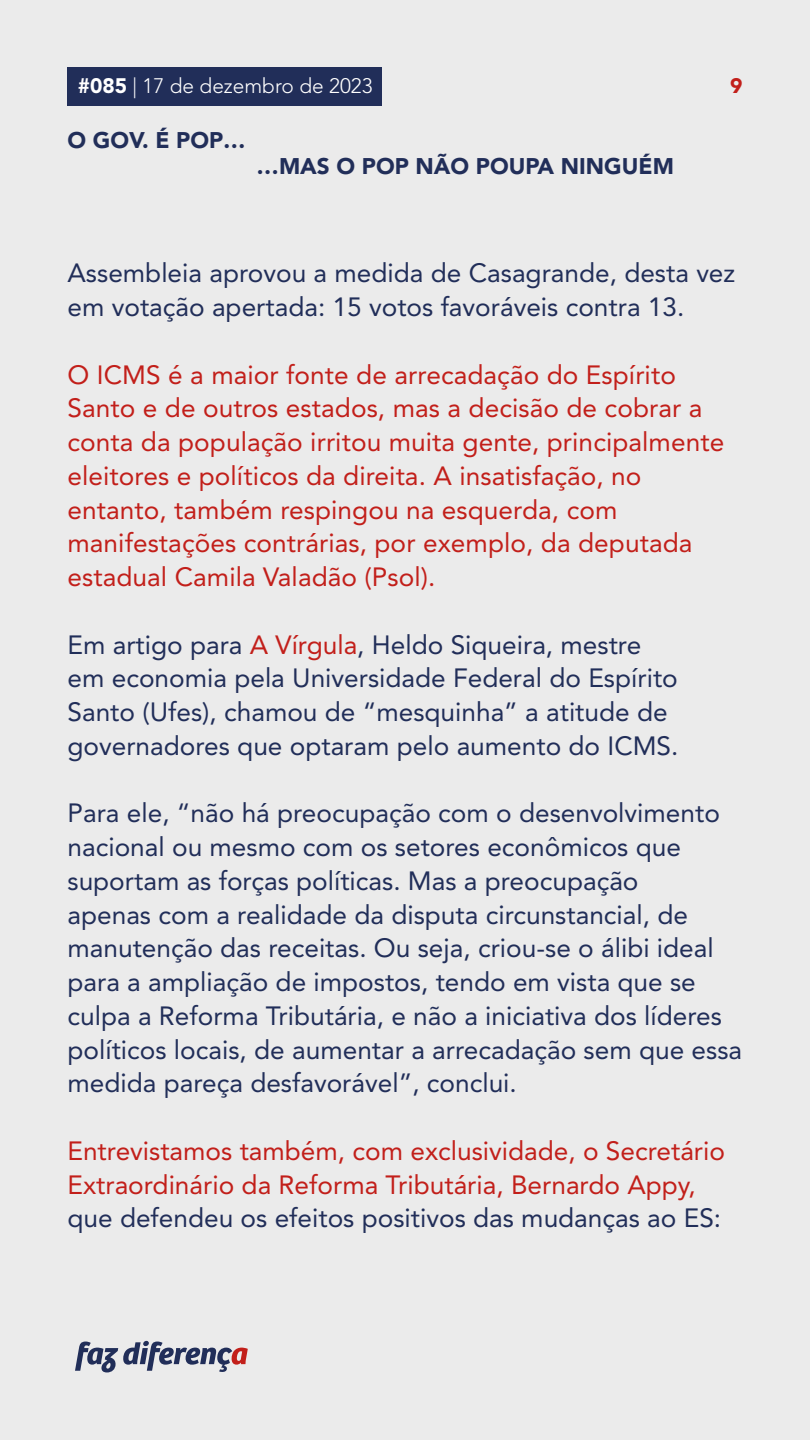
<style>
.page{position:relative;width:810px;height:1440px;background:#ebebeb}
.page>*{position:absolute;margin:0;border:0;box-sizing:border-box;transform-origin:0 0}
.TEXTO{font:26.25px/33.8px "Avenir LT Std";color:#212e59}
.TEXTO-2{font:26.25px/33.8px "Avenir LT Std";letter-spacing:.005em;color:#c21f1a}
.TITULO-TOPO{font:900 22.5px "Avenir LT Std";color:#212e59}
.t1{font:300 20.92px "Avenir LT Std";color:#fff}
.t2{font:900 20.92px "Avenir LT Std";color:#c21f1a}
.s1{font-weight:900}
.s2{color:#c21f1a}
.s3{color:#212e59}
</style>
<div class="page">
<div style="left:68px;top:68px;width:314px;height:38px;background:#212e59"></div>
<svg style="left:75px;top:1341px;width:173px;height:31px"></svg>
<p class="t1" style="left:78px;top:74px;width:297px"><span class="s1">#085</span> | 17 de dezembro de 2023</p>
<p class="t2" style="left:730px;top:74px;width:14px">9</p>
<p class="TITULO-TOPO" style="left:68px;top:126px;width:180px">O GOV. É POP…</p>
<p class="TITULO-TOPO" style="left:256px;top:152px;width:419px">…MAS O POP NÃO POUPA NINGUÉM</p>
<p class="TEXTO" style="left:68px;top:257px;width:669px">Assembleia aprovou a medida de Casagrande, desta vez em votação apertada: 15 votos favoráveis contra 13.</p>
<p class="TEXTO-2" style="left:68px;top:358px;width:658px">O ICMS é a maior fonte de arrecadação do Espírito Santo e de outros estados, mas a decisão de cobrar a conta da população irritou muita gente, principalmente eleitores e políticos da direita. A insatisfação, no entanto, também respingou na esquerda, com manifestações contrárias, por exemplo, da deputada estadual Camila Valadão (Psol).</p>
<p class="TEXTO" style="left:68px;top:628px;width:613px">Em artigo para <span class="s2">A Vírgula</span>, Heldo Siqueira, mestre em economia pela Universidade Federal do Espírito Santo (Ufes), chamou de “mesquinha” a atitude de governadores que optaram pelo aumento do ICMS.</p>
<p class="TEXTO" style="left:68px;top:797px;width:676px">Para ele, “não há preocupação com o desenvolvimento nacional ou mesmo com os setores econômicos que suportam as forças políticas. Mas a preocupação<br>apenas com a realidade da disputa circunstancial, de manutenção das receitas. Ou seja, criou-se o álibi ideal para a ampliação de impostos, tendo em vista que se culpa a Reforma Tributária, e não a iniciativa dos líderes políticos locais, de aumentar a arrecadação sem que essa medida pareça desfavorável”, conclui.</p>
<p class="TEXTO-2" style="left:68px;top:1134px;width:659px">Entrevistamos também, com exclusividade, o Secretário<br>Extraordinário da Reforma Tributária, Bernardo Appy, <span class="s3">que defendeu os efeitos positivos das mudanças ao ES:</span></p>
</div>
